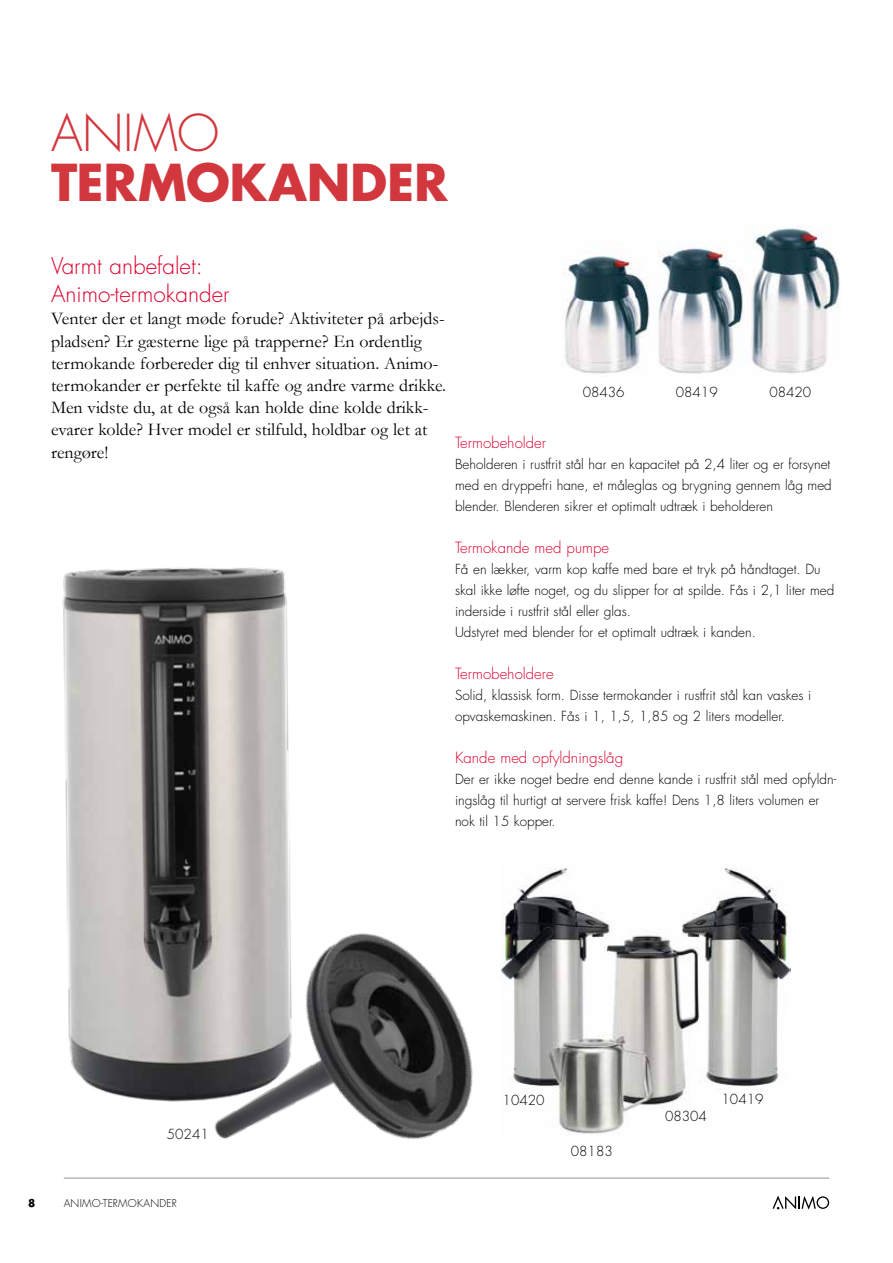
<style>
.page{position:relative;width:893px;height:1263px;background:#fff}
.page>*{position:absolute;margin:0;border:0;box-sizing:border-box;transform-origin:0 0}
.t1{font:700 49.5px "Futura Std";letter-spacing:-.005em;color:#d2373e}
.t2{font:300 49.5px "Futura Std";letter-spacing:-.01em;color:#d2373e}
.t3{font:300 22.5px/28.5px "Futura Std";color:#dc002e}
.t4{font:18px/22.2px "Garamond";color:#000}
.t5{font:300 15px "Futura Std";color:#dc002e}
.t6{font:300 13.5px/21px "Futura Std";color:#000}
.t7{font:300 10.5px "Futura Std";letter-spacing:.015em;color:#000}
.t8{font:700 10.5px "Futura Std";color:#000}
</style>
<div class="page">
<svg style="left:772px;top:1195px;width:57px;height:14px"></svg>
<hr style="left:64px;top:1178px;width:765px;height:1px;background:#94968f">
<img style="left:62px;top:567px;width:229px;height:533px">
<img style="left:564px;top:225px;width:276px;height:149px">
<img style="left:517px;top:868px;width:274px;height:266px">
<img style="left:149px;top:891px;width:372px;height:288px">
<h1 class="t2" style="left:51px;top:103px;width:170px">ANIMO</h1>
<h1 class="t1" style="left:51px;top:149px;width:398px">TERMOKANDER</h1>
<h2 class="t3" style="left:51px;top:252px;width:180px">Varmt anbefalet:<br>Animo-termokander</h2>
<p class="t4" style="left:51px;top:307px;width:397px">Venter der et langt møde forude? Aktiviteter på arbejds&shy;pladsen? Er gæsterne lige på trapperne? En ordentlig termokande forbereder dig til enhver situation. Animo&shy;termokander er perfekte til kaffe og andre varme drikke.<br>Men vidste du, at de også kan holde dine kolde drikk&shy;evarer kolde? Hver model er stilfuld, holdbar og let at rengøre!</p>
<p class="t6" style="left:583px;top:382px;width:43px">08436</p>
<p class="t6" style="left:676px;top:382px;width:43px">08419</p>
<p class="t6" style="left:769px;top:382px;width:43px">08420</p>
<p class="t5" style="left:455px;top:433px;width:93px">Termobeholder</p>
<p class="t6" style="left:455px;top:454px;width:378px;text-align:justify">Beholderen i rustfrit stål har en kapacitet på 2,4 liter og er forsynet med en dryppefri hane, et måleglas og brygning gennem låg med blender. Blenderen sikrer et optimalt udtræk i beholderen</p>
<p class="t5" style="left:455px;top:538px;width:156px">Termokande med pumpe</p>
<p class="t6" style="left:455px;top:559px;width:381px">Få en lækker, varm kop kaffe med bare et tryk på håndtaget. Du skal ikke løfte noget, og du slipper for at spilde. Fås i 2,1 liter med inderside i rustfrit stål eller glas.<br>Udstyret med blender for et optimalt udtræk i kanden.</p>
<p class="t5" style="left:455px;top:664px;width:100px">Termobeholdere</p>
<p class="t6" style="left:455px;top:685px;width:358px">Solid, klassisk form. Disse termokander i rustfrit stål kan vaskes i opvaskemaskinen. Fås i 1, 1,5, 1,85 og 2 liters modeller.</p>
<p class="t5" style="left:455px;top:748px;width:170px">Kande med opfyldningslåg</p>
<p class="t6" style="left:455px;top:769px;width:383px">Der er ikke noget bedre end denne kande i rustfrit stål med opfyldn&shy;ingslåg til hurtigt at servere frisk kaffe! Dens 1,8 liters volumen er nok til 15 kopper.</p>
<p class="t6" style="left:167px;top:1124px;width:43px">50241</p>
<p class="t8" style="left:28px;top:1196px;width:9px">8</p>
<p class="t7" style="left:64px;top:1197px;width:115px">ANIMO-TERMOKANDER</p>
<p class="t6" style="left:503px;top:1090px;width:43px">10420</p>
<p class="t6" style="left:571px;top:1141px;width:43px">08183</p>
<p class="t6" style="left:665px;top:1106px;width:43px">08304</p>
<p class="t6" style="left:722px;top:1088px;width:43px">10419</p>
</div>
